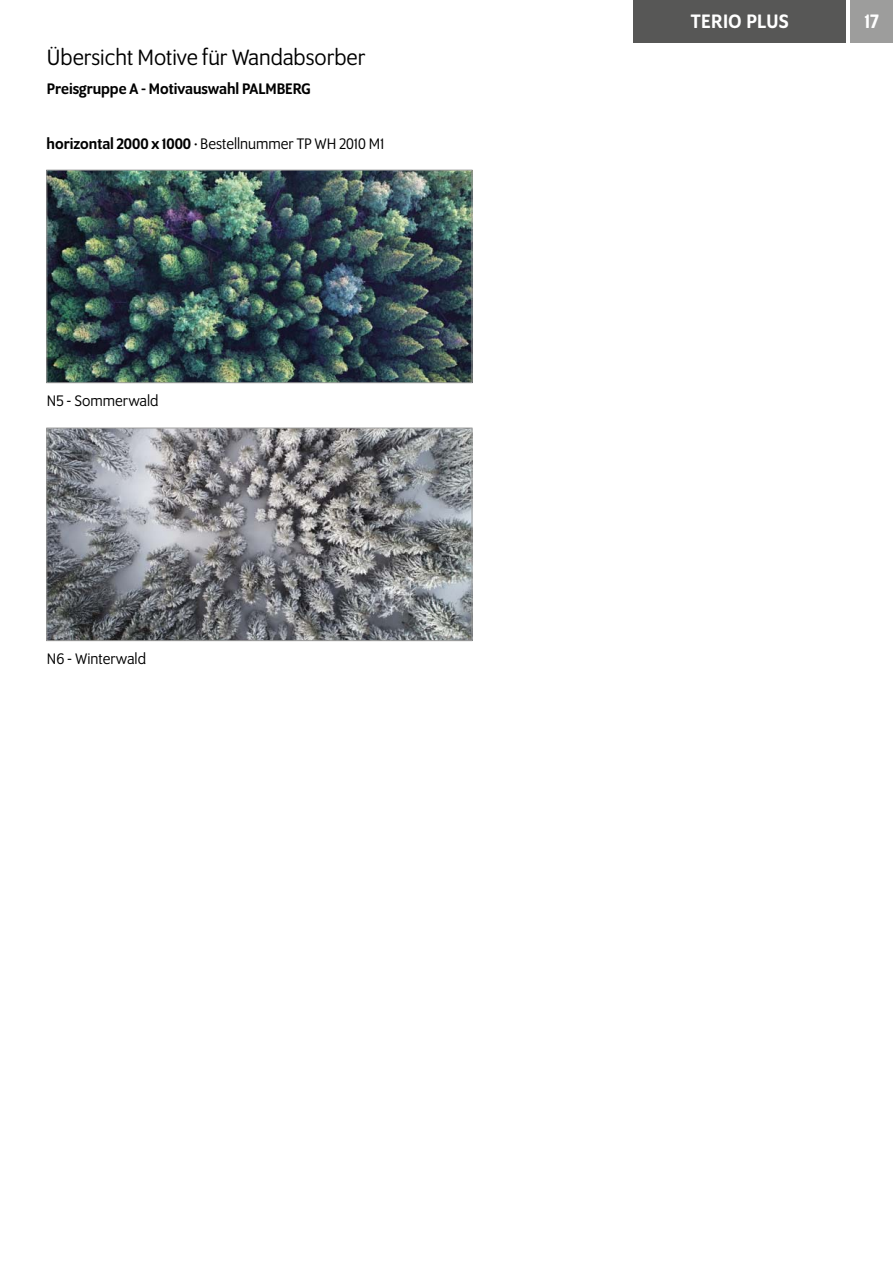
<style>
.page{position:relative;width:893px;height:1263px;background:#fff}
.page>*{position:absolute;margin:0;border:0;box-sizing:border-box;transform-origin:0 0}
.t1{font:24px "Program OT";color:#000}
.t2{font:500 21px "Program OT";letter-spacing:.025em;color:#fff}
.t3{font:16.5px "Program OT";color:#000}
.t4{font:500 16.5px "Program OT";color:#000}
.s1{font-weight:500}
</style>
<div class="page">
<img style="left:49px;top:172px;width:421px;height:209px">
<div style="left:47px;top:170px;width:425px;height:213px;border:1px solid #9d9d9c"></div>
<img style="left:49px;top:430px;width:421px;height:209px">
<div style="left:47px;top:428px;width:425px;height:213px;border:1px solid #9d9d9c"></div>
<div style="left:634px;top:0;width:212px;height:43px;background:#575756"></div>
<div style="left:850px;top:0;width:43px;height:43px;background:#9d9d9c"></div>
<h1 class="t1" style="left:47px;top:48px;width:320px">Übersicht Motive für Wandabsorber</h1>
<p class="t4" style="left:47px;top:82px;width:265px">Preisgruppe A - Motivauswahl PALMBERG</p>
<p class="t3" style="left:47px;top:137px;width:339px"><span class="s1">horizontal 2000 x 1000 ·</span> Bestellnummer TP WH 2010 M1</p>
<p class="t3" style="left:47px;top:394px;width:113px">N5 - Sommerwald</p>
<p class="t3" style="left:47px;top:652px;width:101px">N6 - Winterwald</p>
<p class="t2" style="left:691px;top:13px;width:100px">TERIO PLUS</p>
<p class="t2" style="left:865px;top:14px;width:16px">17</p>
</div>
